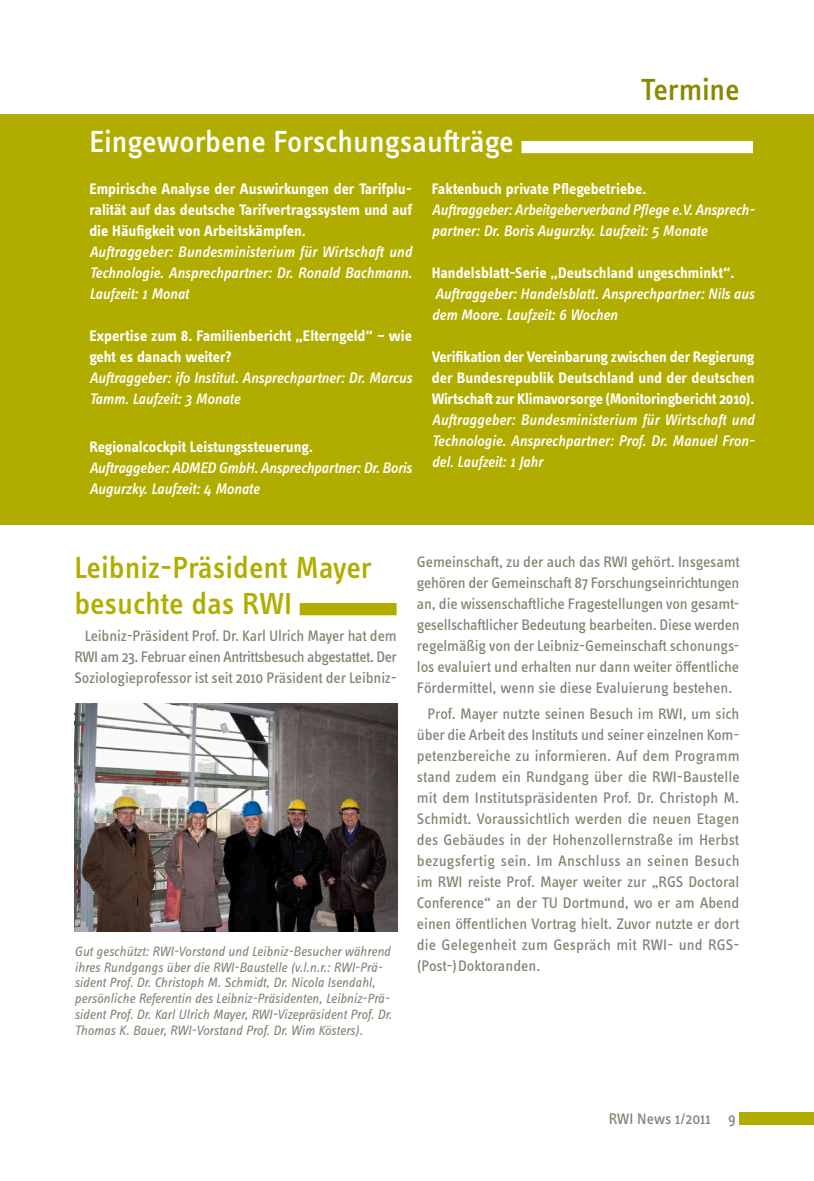
<style>
.page{position:relative;width:814px;height:1181px;background:#fff}
.page>*{position:absolute;margin:0;border:0;box-sizing:border-box;transform-origin:0 0}
.t1{font:500 31.5px/36.8px "Info OT Text";color:#b1ad00}
.t2{font:500 31.5px "Info OT Text";color:#fff}
.t3{font:500 31.5px "Info OT Text";letter-spacing:-.01em;color:#8a8900}
.t4{font:15.75px/21px "Info OT Text";letter-spacing:-.005em;color:#868073;text-align:justify}
.t5{font:italic 500 15.75px/21px "Info OT Text";letter-spacing:-.01em;color:#fff}
.t6{font:700 15.75px/21px "Info OT Text";letter-spacing:-.005em;color:#fff;text-align:justify}
.t7{font:italic 14px/15.8px "Info OT Text";letter-spacing:-.005em;color:#868073}
</style>
<div class="page">
<div style="left:739px;top:1112px;width:75px;height:12px;background:#b1ad00"></div>
<div style="left:300px;top:603px;width:96px;height:12px;background:#b1ad00"></div>
<div style="left:0;top:114px;width:814px;height:411px;background:#b1ad00"></div>
<img style="left:74px;top:703px;width:323px;height:228px">
<div style="left:521px;top:141px;width:232px;height:12px;background:#fff"></div>
<h1 class="t2" style="left:89px;top:122px;width:426px">Eingeworbene Forschungsaufträge</h1>
<h1 class="t3" style="left:641px;top:70px;width:100px">Termine</h1>
<p class="t6" style="left:89px;top:178px;width:324px">Empirische Analyse der Auswirkungen der Tarifplu&shy;ralität auf das deutsche Tarifvertragssystem und auf die Häufigkeit von Arbeitskämpfen.</p>
<p class="t5" style="left:89px;top:241px;width:324px;text-align:justify">Auftraggeber: Bundesministerium für Wirtschaft und Technologie. Ansprechpartner: Dr. Ronald Bachmann.<br>Laufzeit: 1 Monat</p>
<p class="t6" style="left:89px;top:325px;width:324px">Expertise zum 8. Familienbericht „Elterngeld“ – wie geht es danach weiter?</p>
<p class="t5" style="left:89px;top:367px;width:324px">Auftraggeber: ifo Institut. Ansprechpartner: Dr. Marcus<br>Tamm. Laufzeit: 3 Monate</p>
<p class="t6" style="left:89px;top:435px;width:225px">Regionalcockpit Leistungssteuerung.</p>
<p class="t5" style="left:89px;top:456px;width:324px">Auftraggeber: ADMED GmbH. Ansprechpartner: Dr. Boris<br>Augurzky. Laufzeit: 4 Monate</p>
<p class="t6" style="left:432px;top:178px;width:216px">Faktenbuch private Pflegebetriebe.</p>
<p class="t5" style="left:432px;top:199px;width:324px">Auftraggeber: Arbeitgeberverband Pflege e.V. Ansprech&shy;partner: Dr. Boris Augurzky. Laufzeit: 5 Monate</p>
<p class="t6" style="left:432px;top:262px;width:304px">Handelsblatt-Serie „Deutschland ungeschminkt“.</p>
<p class="t5" style="left:432px;top:283px;width:324px">Auftraggeber: Handelsblatt. Ansprechpartner: Nils aus dem Moore. Laufzeit: 6 Wochen</p>
<p class="t6" style="left:432px;top:346px;width:324px">Verifikation der Vereinbarung zwischen der Regierung der Bundesrepublik Deutschland und der deutschen Wirtschaft zur Klimavorsorge (Monitoringbericht 2010).</p>
<p class="t5" style="left:432px;top:409px;width:324px;text-align:justify">Auftraggeber: Bundesministerium für Wirtschaft und Technologie. Ansprechpartner: Prof. Dr. Manuel Fron&shy;del. Laufzeit: 1 Jahr</p>
<h1 class="t1" style="left:74px;top:548px;width:299px">Leibniz-Präsident Mayer besuchte das RWI</h1>
<p class="t4" style="left:74px;top:624px;width:324px;text-indent:11px">Leibniz-Präsident Prof. Dr. Karl Ulrich Mayer hat dem RWI am 23. Februar einen Antrittsbesuch abgestattet. Der Soziologieprofessor ist seit 2010 Präsident der Leibniz-</p>
<p class="t7" style="left:74px;top:943px;width:319px">Gut geschützt: RWI-Vorstand und Leibniz-Besucher während ihres Rundgangs über die RWI-Baustelle (v.l.n.r.: RWI-Prä&shy;sident Prof. Dr. Christoph M. Schmidt, Dr. Nicola Isendahl, persönliche Referentin des Leibniz-Präsidenten, Leibniz-Prä&shy;sident Prof. Dr. Karl Ulrich Mayer, RWI-Vizepräsident Prof. Dr.<br>Thomas K. Bauer, RWI-Vorstand Prof. Dr. Wim Kösters).</p>
<p class="t4" style="left:417px;top:551px;width:324px">Gemeinschaft, zu der auch das RWI gehört. Insgesamt gehören der Gemeinschaft 87 Forschungseinrichtungen an, die wissenschaftliche Fragestellungen von gesamt&shy;gesellschaftlicher Bedeutung bearbeiten. Diese werden regelmäßig von der Leibniz-Gemeinschaft schonungs&shy;los evaluiert und erhalten nur dann weiter öffentliche Fördermittel, wenn sie diese Evaluierung bestehen.</p>
<p class="t4" style="left:417px;top:703px;width:324px;text-indent:11px">Prof. Mayer nutzte seinen Besuch im RWI, um sich über die Arbeit des Instituts und seiner einzelnen Kom&shy;petenzbereiche zu informieren. Auf dem Programm stand zudem ein Rundgang über die RWI-Baustelle mit dem Institutspräsidenten Prof. Dr. Christoph M.<br>Schmidt. Voraussichtlich werden die neuen Etagen des Gebäudes in der Hohenzollernstraße im Herbst bezugsfertig sein. Im Anschluss an seinen Besuch im RWI reiste Prof. Mayer weiter zur „RGS Doctoral Conference“ an der TU Dortmund, wo er am Abend einen öffentlichen Vortrag hielt. Zuvor nutzte er dort die Gelegenheit zum Gespräch mit RWI- und RGS-(Post-)Doktoranden.</p>
<p class="t4" style="left:608px;top:1107px;width:104px">RWI News 1/2011</p>
<p class="t4" style="left:728px;top:1107px;width:9px">9</p>
</div>
